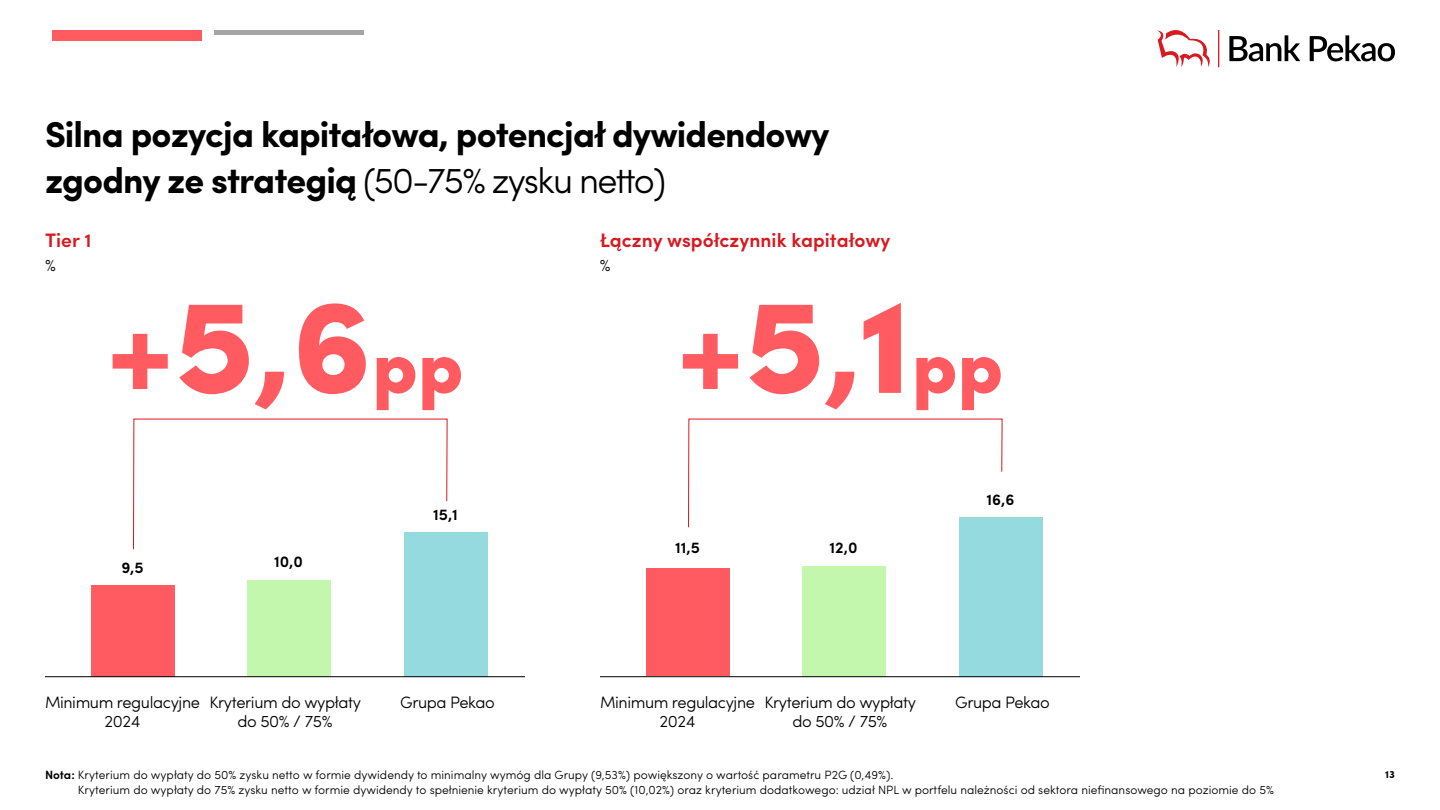
<style>
.page{position:relative;width:1440px;height:810px;background:#fff}
.page>*{position:absolute;margin:0;border:0;box-sizing:border-box;transform-origin:0 0}
.t1{font:900 134.25px "Sofia Pro";color:#ff5b60}
.t2{font:700 36px/45.8px "Sofia Pro";letter-spacing:-.025em;color:#000}
.t3{font:600 19.5px "Sofia Pro";color:#d71920}
.t4{font:300 16.5px/19.8px "Sofia Pro";letter-spacing:-.025em;color:#000;text-align:center}
.t5{font:600 15.75px "Sofia Pro";color:#000}
.t6{font:300 12px "Sofia Pro";color:#000}
.t7{font:700 10.5px "Sofia Pro";color:#000}
.s1{font-weight:300}
.s2{font-size:75px}
.s3{font-weight:600}
</style>
<div class="page">
<div style="left:92px;top:585px;width:84px;height:91px;background:#ff5b60"></div>
<div style="left:646px;top:568px;width:84px;height:108px;background:#ff5b60"></div>
<div style="left:248px;top:580px;width:84px;height:97px;background:#c3f7ad"></div>
<div style="left:802px;top:566px;width:84px;height:111px;background:#c3f7ad"></div>
<div style="left:404px;top:532px;width:84px;height:145px;background:#94dade"></div>
<div style="left:959px;top:518px;width:84px;height:159px;background:#94dade"></div>
<hr style="left:1218px;top:30px;width:1px;height:37px;background:#d71920">
<svg style="left:1157px;top:30px;width:53px;height:37px"></svg>
<svg style="left:1229px;top:35px;width:71px;height:26px"></svg>
<svg style="left:1310px;top:35px;width:85px;height:26px"></svg>
<hr style="left:45px;top:677px;width:480px;height:1px;background:#000">
<hr style="left:600px;top:677px;width:480px;height:1px;background:#000">
<svg style="left:133px;top:418px;width:315px;height:132px"></svg>
<svg style="left:688px;top:418px;width:315px;height:110px"></svg>
<div style="left:52px;top:30px;width:150px;height:10px;background:#ff5b60"></div>
<hr style="left:214px;top:30px;width:150px;height:4px;background:#a6a5a5">
<h2 class="t2" style="left:45px;top:109px;width:786px">Silna pozycja kapitałowa, potencjał dywidendowy zgodny ze strategią <span class="s1">(50-75% zysku netto)</span></h2>
<h3 class="t3" style="left:45px;top:225px;width:48px">Tier 1</h3>
<h3 class="t3" style="left:600px;top:225px;width:292px">Łączny współczynnik kapitałowy</h3>
<h3 class="t4" style="left:45px;top:254px;width:12px">%</h3>
<h3 class="t4" style="left:600px;top:254px;width:12px">%</h3>
<h1 class="t1" style="left:106px;top:240px;width:359px">+5,6<span class="s2">pp</span></h1>
<h1 class="t1" style="left:677px;top:240px;width:328px">+5,1<span class="s2">pp</span></h1>
<h3 class="t5" style="left:121px;top:555px;width:24px">9,5</h3>
<h3 class="t5" style="left:274px;top:550px;width:30px">10,0</h3>
<h3 class="t5" style="left:433px;top:503px;width:26px">15,1</h3>
<h3 class="t5" style="left:675px;top:536px;width:26px">11,5</h3>
<h3 class="t5" style="left:830px;top:536px;width:29px">12,0</h3>
<h3 class="t5" style="left:986px;top:488px;width:30px">16,6</h3>
<h3 class="t4" style="left:45px;top:691px;width:157px">Minimum regulacyjne<br>2024</h3>
<h3 class="t4" style="left:209px;top:691px;width:153px">Kryterium do wypłaty do 50% / 75%</h3>
<h3 class="t4" style="left:400px;top:691px;width:96px">Grupa Pekao</h3>
<h3 class="t4" style="left:600px;top:691px;width:157px">Minimum regulacyjne<br>2024</h3>
<h3 class="t4" style="left:764px;top:691px;width:153px">Kryterium do wypłaty do 50% / 75%</h3>
<h3 class="t4" style="left:955px;top:691px;width:96px">Grupa Pekao</h3>
<p class="t6" style="left:45px;top:766px;width:850px"><span class="s3">Nota:</span> Kryterium do wypłaty do 50% zysku netto w formie dywidendy to minimalny wymóg dla Grupy (9,53%) powiększony o wartość parametru P2G (0,49%).</p>
<p class="t7" style="left:1385px;top:766px;width:11px">13</p>
<p class="t6" style="left:78px;top:780px;width:1198px">Kryterium do wypłaty do 75% zysku netto w formie dywidendy to spełnienie kryterium do wypłaty 50% (10,02%) oraz kryterium dodatkowego: udział NPL w portfelu należności od sektora niefinansowego na poziomie do 5%</p>
</div>
